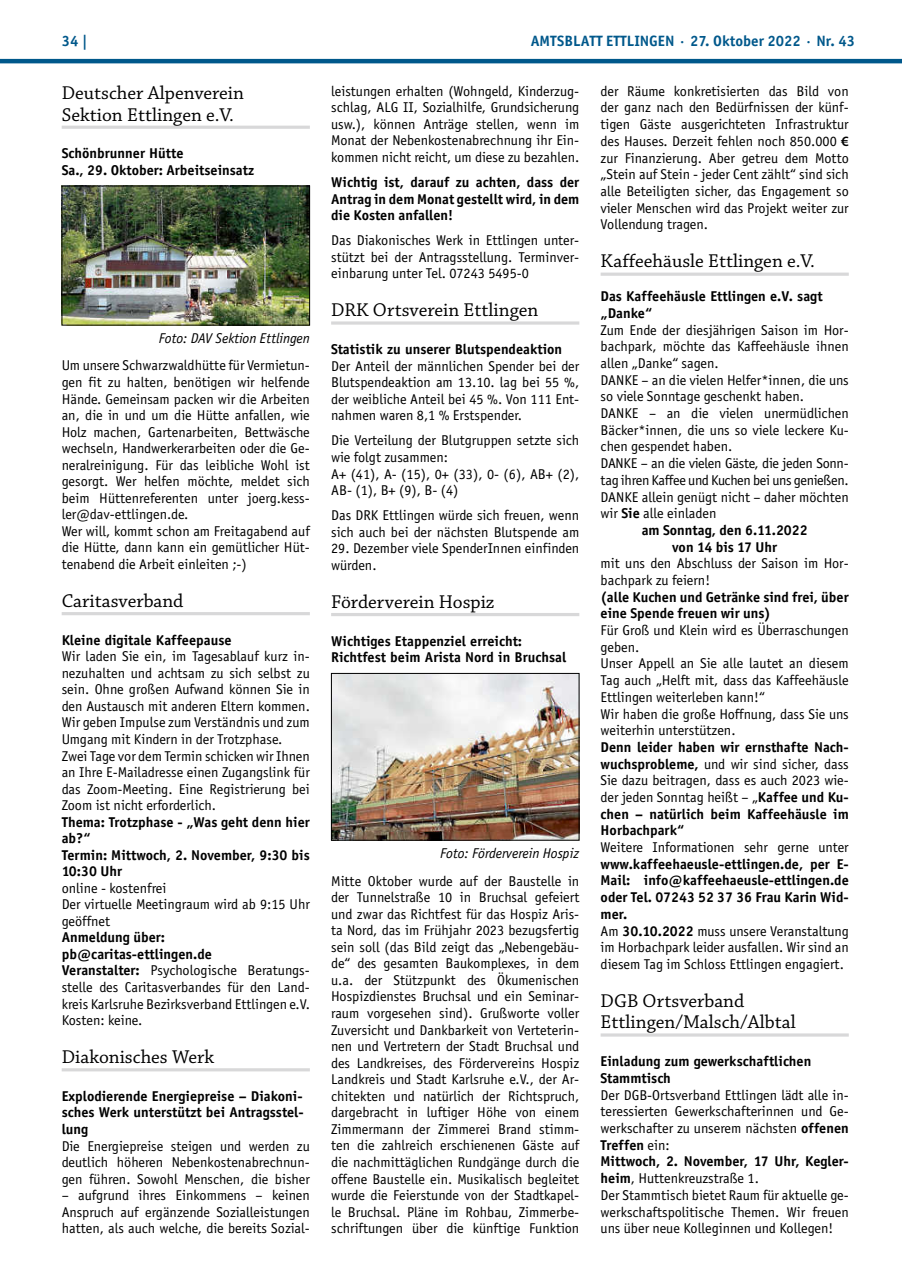
<style>
.page{position:relative;width:902px;height:1280px;background:#fff}
.page>*{position:absolute;margin:0;border:0;box-sizing:border-box;transform-origin:0 0}
.t1{font:19.5px/21px "Chaparral Pro";color:#000}
.t2{font:700 15px "Officina Sans";color:#00588b}
.t3{font:14.25px/16.5px "Officina Sans";color:#000}
.t4{font:700 14.25px/16.6px "Officina Sans";color:#000}
.t5{font:14.25px "Officina Sans";letter-spacing:-.02em;color:#000}
.t6{font:italic 14.25px "Officina Sans";color:#000}
.s1{font-family:"Myriad Pro";font-weight:600}
.s2{font-weight:700}
.s3{font-weight:400}
</style>
<div class="page">
<hr style="left:0;top:59px;width:901px;height:4px;background:#00588b">
<hr style="left:62px;top:126px;width:248px;height:3px;background:#d8d8d9">
<hr style="left:62px;top:612px;width:248px;height:3px;background:#d8d8d9">
<hr style="left:62px;top:1068px;width:248px;height:3px;background:#d8d8d9">
<img style="left:64px;top:188px;width:244px;height:135px">
<div style="left:62px;top:186px;width:248px;height:139px;border:1px solid #000"></div>
<hr style="left:331px;top:321px;width:248px;height:4px;background:#e1e1e2">
<hr style="left:331px;top:613px;width:248px;height:3px;background:#d8d8d9">
<img style="left:333px;top:675px;width:244px;height:163px">
<div style="left:331px;top:673px;width:248px;height:167px;border:1px solid #000"></div>
<hr style="left:600px;top:273px;width:248px;height:3px;background:#d8d8d9">
<hr style="left:600px;top:1033px;width:248px;height:3px;background:#d8d8d9">
<p class="t2" style="left:62px;top:32px;width:28px">34 |</p>
<p class="t2" style="left:530px;top:32px;width:326px">AMTSBLATT ETTLINGEN · 27. Oktober 2022 · Nr. 43</p>
<h1 class="t1" style="left:62px;top:84px;width:184px">Deutscher Alpenverein<br>Sektion Ettlingen e.V.</h1>
<p class="t4" style="left:62px;top:145px;width:194px">Schönbrunner Hütte<br>Sa., 29. Oktober: Arbeitseinsatz</p>
<p class="t3" style="left:331px;top:83px;width:250px;text-align:justify">leistungen erhalten (Wohngeld, Kinderzug&shy;schlag, ALG II, Sozialhilfe, Grundsicherung usw.), können Anträge stellen, wenn im Monat der Nebenkostenabrechnung ihr Ein&shy;kommen nicht reicht, um diese zu bezahlen.</p>
<p class="t4" style="left:331px;top:174px;width:250px;text-align:justify">Wichtig ist, darauf zu achten, dass der Antrag in dem Monat gestellt wird, in dem die Kosten anfallen!</p>
<p class="t3" style="left:331px;top:232px;width:250px;text-align:justify">Das Diakonisches Werk in Ettlingen unter&shy;stützt bei der Antragsstellung. Terminver&shy;einbarung unter Tel. 07243 5495-0</p>
<h1 class="t1" style="left:331px;top:300px;width:209px">DRK Ortsverein Ettlingen</h1>
<p class="t4" style="left:331px;top:341px;width:232px">Statistik zu unserer Blutspendeaktion</p>
<p class="t3" style="left:331px;top:358px;width:250px;text-align:justify">Der Anteil der männlichen Spender bei der Blutspendeaktion am 13.10. lag bei 55 %, der weibliche Anteil bei 45 %. Von 111 Ent&shy;nahmen waren 8,1 % Erstspender.</p>
<p class="t3" style="left:331px;top:432px;width:250px">Die Verteilung der Blutgruppen setzte sich wie folgt zusammen:<br>A+ (41), A- (15), 0+ (33), 0- (6), AB+ (2),<br>AB- (1), B+ (9), B- (4)</p>
<p class="t3" style="left:331px;top:507px;width:249px">Das DRK Ettlingen würde sich freuen, wenn sich auch bei der nächsten Blutspende am</p>
<p class="t3" style="left:331px;top:540px;width:250px">29. Dezember viele SpenderInnen einfinden würden.</p>
<h1 class="t1" style="left:331px;top:592px;width:165px">Förderverein Hospiz</h1>
<p class="t4" style="left:331px;top:632px;width:236px">Wichtiges Etappenziel erreicht:<br>Richtfest beim Arista Nord in Bruchsal</p>
<p class="t3" style="left:600px;top:83px;width:250px;text-align:justify">der Räume konkretisierten das Bild von der ganz nach den Bedürfnissen der künf&shy;tigen Gäste ausgerichteten Infrastruktur des Hauses. Derzeit fehlen noch 850.000 <span class="s1">€ </span>zur Finanzierung. Aber getreu dem Motto „Stein auf Stein - jeder Cent zählt“ sind sich alle Beteiligten sicher, das Engagement so vieler Menschen wird das Projekt weiter zur Vollendung tragen.</p>
<h1 class="t1" style="left:600px;top:252px;width:216px">Kaffeehäusle Ettlingen e.V.</h1>
<p class="t4" style="left:600px;top:288px;width:223px">Das Kaffeehäusle Ettlingen e.V. sagt „Danke“</p>
<p class="t3" style="left:600px;top:321px;width:250px">Zum Ende der diesjährigen Saison im Hor-</p>
<p class="t3" style="left:600px;top:338px;width:250px">bachpark, möchte das Kaffeehäusle ihnen</p>
<p class="t3" style="left:600px;top:355px;width:120px">allen „Danke“ sagen.</p>
<p class="t3" style="left:600px;top:372px;width:250px">DANKE – an die vielen Helfer*innen, die uns</p>
<p class="t3" style="left:600px;top:388px;width:205px">so viele Sonntage geschenkt haben.</p>
<p class="t3" style="left:600px;top:405px;width:250px">DANKE – an die vielen unermüdlichen</p>
<p class="t3" style="left:600px;top:422px;width:250px">Bäcker*innen, die uns so viele leckere Ku-</p>
<p class="t3" style="left:600px;top:438px;width:133px">chen gespendet haben.</p>
<p class="t5" style="left:600px;top:455px;width:250px">DANKE – an die vielen Gäste, die jeden Sonn-</p>
<p class="t5" style="left:600px;top:472px;width:250px">tag ihren Kaffee und Kuchen bei uns genießen.</p>
<p class="t3" style="left:600px;top:488px;width:250px">DANKE allein genügt nicht – daher möchten</p>
<p class="t3" style="left:600px;top:505px;width:117px">wir <span class="s2">Sie</span> alle einladen</p>
<p class="t4" style="left:641px;top:522px;width:167px">am Sonntag, den 6.11.2022</p>
<p class="t4" style="left:672px;top:538px;width:107px">von 14 bis 17 Uhr</p>
<p class="t3" style="left:600px;top:555px;width:250px">mit uns den Abschluss der Saison im Hor&shy;bachpark zu feiern!</p>
<p class="t4" style="left:600px;top:588px;width:250px">(alle Kuchen und Getränke sind frei, über eine Spende freuen wir uns)</p>
<p class="t3" style="left:600px;top:622px;width:250px">Für Groß und Klein wird es Überraschungen geben.<br>Unser Appell an Sie alle lautet an diesem<br>Tag auch „Helft mit, dass das Kaffeehäusle<br>Ettlingen weiterleben kann!“<br>Wir haben die große Hoffnung, dass Sie uns weiterhin unterstützen.</p>
<p class="t4" style="left:600px;top:738px;width:250px;text-align:justify">Denn leider haben wir ernsthafte Nach&shy;wuchsprobleme, <span class="s3">und wir sind sicher, dass Sie dazu beitragen, dass es auch 2023 wie&shy;der jeden Sonntag heißt – „</span>Kaffee und Ku&shy;chen – natürlich beim Kaffeehäusle im Horbachpark“</p>
<p class="t3" style="left:600px;top:839px;width:250px">Weitere Informationen sehr gerne unter</p>
<p class="t4" style="left:600px;top:855px;width:250px">www.kaffeehaeusle-ettlingen.de, per E-Mail: info@kaffeehaeusle-ettlingen.de oder Tel. 07243 52 37 36 Frau Karin Wid&shy;mer.<br><span class="s3">Am</span> 30.10.2022 <span class="s3">muss unsere Veranstaltung im Horbachpark leider ausfallen. Wir sind an diesem Tag im Schloss Ettlingen engagiert.</span></p>
<h1 class="t1" style="left:600px;top:991px;width:196px">DGB Ortsverband<br>Ettlingen/Malsch/Albtal</h1>
<p class="t4" style="left:600px;top:1053px;width:212px">Einladung zum gewerkschaftlichen<br>Stammtisch</p>
<p class="t3" style="left:600px;top:1086px;width:250px">Der DGB-Ortsverband Ettlingen lädt alle in&shy;teressierten Gewerkschafterinnen und Ge&shy;werkschafter zu unserem nächsten <span class="s2">offenen Treffen</span> ein:<br><span class="s2">Mittwoch, 2. November, 17 Uhr, Kegler&shy;heim</span>, Huttenkreuzstraße 1.<br>Der Stammtisch bietet Raum für aktuelle ge&shy;werkschaftspolitische Themen. Wir freuen uns über neue Kolleginnen und Kollegen!</p>
<p class="t6" style="left:159px;top:330px;width:153px">Foto: DAV Sektion Ettlingen</p>
<p class="t3" style="left:62px;top:357px;width:250px">Um unsere Schwarzwaldhütte für Vermietun&shy;gen fit zu halten, benötigen wir helfende Hände. Gemeinsam packen wir die Arbeiten an, die in und um die Hütte anfallen, wie Holz machen, Gartenarbeiten, Bettwäsche wechseln, Handwerkerarbeiten oder die Ge&shy;neralreinigung. Für das leibliche Wohl ist gesorgt. Wer helfen möchte, meldet sich beim Hüttenreferenten unter joerg.kess&shy;ler@dav-ettlingen.de.<br>Wer will, kommt schon am Freitagabend auf die Hütte, dann kann ein gemütlicher Hüt&shy;tenabend die Arbeit einleiten ;-)</p>
<h1 class="t1" style="left:62px;top:591px;width:123px">Caritasverband</h1>
<p class="t4" style="left:62px;top:631px;width:171px">Kleine digitale Kaffeepause</p>
<p class="t3" style="left:62px;top:648px;width:250px">Wir laden Sie ein, im Tagesablauf kurz in&shy;nezuhalten und achtsam zu sich selbst zu sein. Ohne großen Aufwand können Sie in den Austausch mit anderen Eltern kommen.<br>Wir geben Impulse zum Verständnis und zum Umgang mit Kindern in der Trotzphase.<br>Zwei Tage vor dem Termin schicken wir Ihnen an Ihre E-Mailadresse einen Zugangslink für das Zoom-Meeting. Eine Registrierung bei Zoom ist nicht erforderlich.</p>
<p class="t4" style="left:62px;top:813px;width:250px">Thema: Trotzphase - „Was geht denn hier ab?“<br>Termin: Mittwoch, 2. November, 9:30 bis<br>10:30 Uhr</p>
<p class="t3" style="left:62px;top:880px;width:250px">online - kostenfrei<br>Der virtuelle Meetingraum wird ab 9:15 Uhr geöffnet</p>
<p class="t3" style="left:62px;top:929px;width:250px"><span class="s2">Anmeldung über: pb@caritas-ettlingen.de<br>Veranstalter:</span> Psychologische Beratungs&shy;stelle des Caritasverbandes für den Land&shy;kreis Karlsruhe Bezirksverband Ettlingen e.V.<br>Kosten: keine.</p>
<h1 class="t1" style="left:62px;top:1047px;width:154px">Diakonisches Werk</h1>
<p class="t4" style="left:62px;top:1088px;width:243px;text-align:justify">Explodierende Energiepreise – Diakoni&shy;sches Werk unterstützt bei Antragsstel&shy;lung</p>
<p class="t3" style="left:62px;top:1137px;width:250px;text-align:justify">Die Energiepreise steigen und werden zu deutlich höheren Nebenkostenabrechnun&shy;gen führen. Sowohl Menschen, die bisher</p>
<p class="t3" style="left:62px;top:1187px;width:250px;text-align:justify">– aufgrund ihres Einkommens – keinen Anspruch auf ergänzende Sozialleistungen hatten, als auch welche, die bereits Sozial-</p>
<p class="t6" style="left:440px;top:845px;width:141px">Foto: Förderverein Hospiz</p>
<p class="t3" style="left:331px;top:872px;width:250px;text-align:justify">Mitte Oktober wurde auf der Baustelle in der Tunnelstraße 10 in Bruchsal gefeiert und zwar das Richtfest für das Hospiz Aris&shy;ta Nord, das im Frühjahr 2023 bezugsfertig sein soll (das Bild zeigt das „Nebengebäu&shy;de“ des gesamten Baukomplexes, in dem u.a. der Stützpunkt des Ökumenischen Hospizdienstes Bruchsal und ein Seminar&shy;raum vorgesehen sind). Grußworte voller Zuversicht und Dankbarkeit von Verteterin&shy;nen und Vertretern der Stadt Bruchsal und des Landkreises, des Fördervereins Hospiz Landkreis und Stadt Karlsruhe e.V., der Ar&shy;chitekten und natürlich der Richtspruch, dargebracht in luftiger Höhe von einem Zimmermann der Zimmerei Brand stimm&shy;ten die zahlreich erschienenen Gäste auf die nachmittäglichen Rundgänge durch die offene Baustelle ein. Musikalisch begleitet wurde die Feierstunde von der Stadtkapel&shy;le Bruchsal. Pläne im Rohbau, Zimmerbe&shy;schriftungen über die künftige Funktion</p>
</div>
